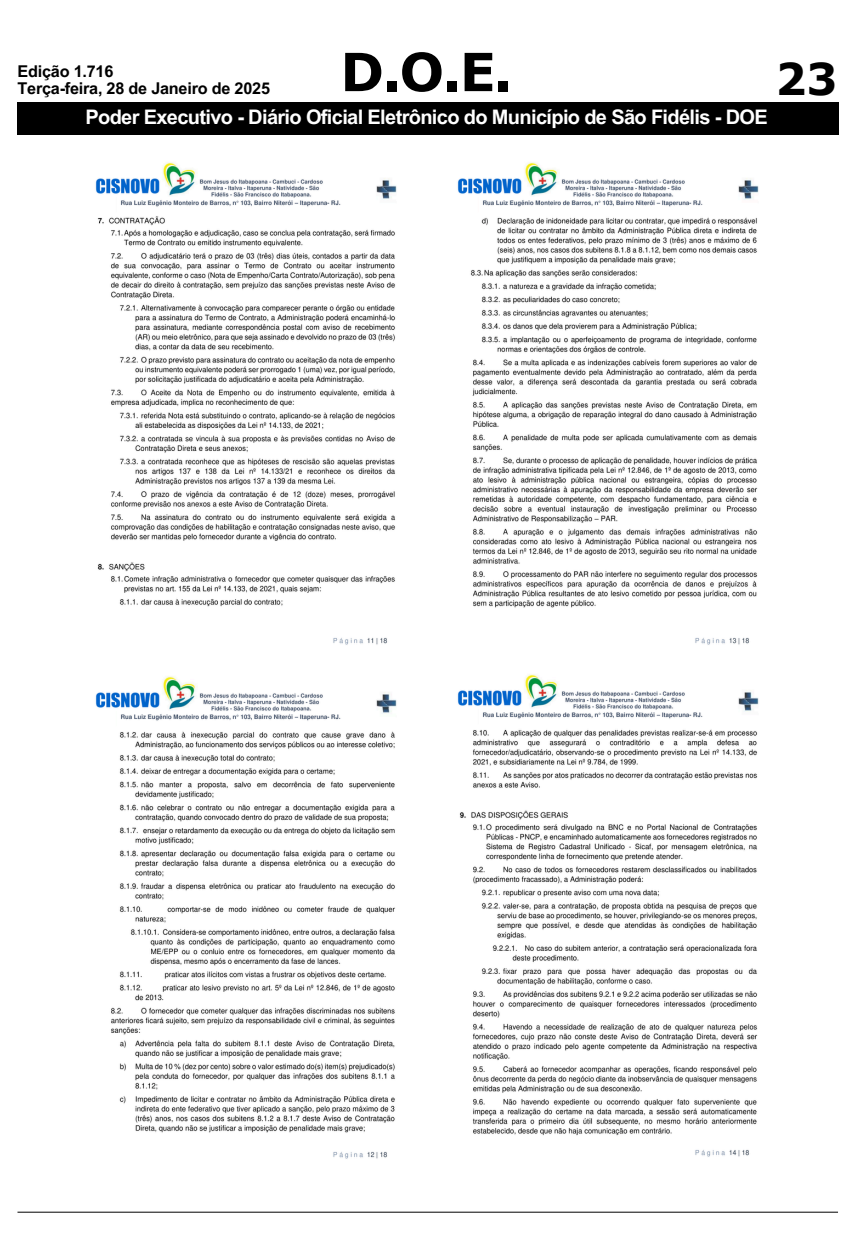
<style>
.page{position:relative;width:855px;height:1242px;background:#fff}
.page>*{position:absolute;margin:0;border:0;box-sizing:border-box;transform-origin:0 0}
.t1{font:700 52.62px "Verdana Pro";color:#000}
.t2{font:700 43.75px "Verdana Pro";color:#000}
.t3{font:700 20px "Arial MT Pro";letter-spacing:-.035em;color:#fff}
.t4{font:700 16.25px "Arial MT Pro";letter-spacing:-.015em;color:#000}
</style>
<div class="page">
<div style="left:17px;top:102px;width:821px;height:33px;background:#000"></div>
<hr style="left:17px;top:1211px;width:821px;height:1px;background:#000">
<img style="left:95px;top:162px;width:664px;height:483px">
<img style="left:95px;top:676px;width:302px;height:483px">
<img style="left:457px;top:674px;width:302px;height:483px">
<p class="t4" style="left:17px;top:65px;width:97px">Edição 1.716</p>
<h2 class="t4" style="left:17px;top:83px;width:254px">Terça-feira, 28 de Janeiro de 2025</h2>
<p class="t1" style="left:340px;top:38px;width:174px">D.O.E.</p>
<p class="t3" style="left:85px;top:109px;width:684px">Poder Executivo - Diário Oficial Eletrônico do Município de São Fidélis - DOE</p>
<h1 class="t2" style="left:775px;top:51px;width:64px">23</h1>
</div>
